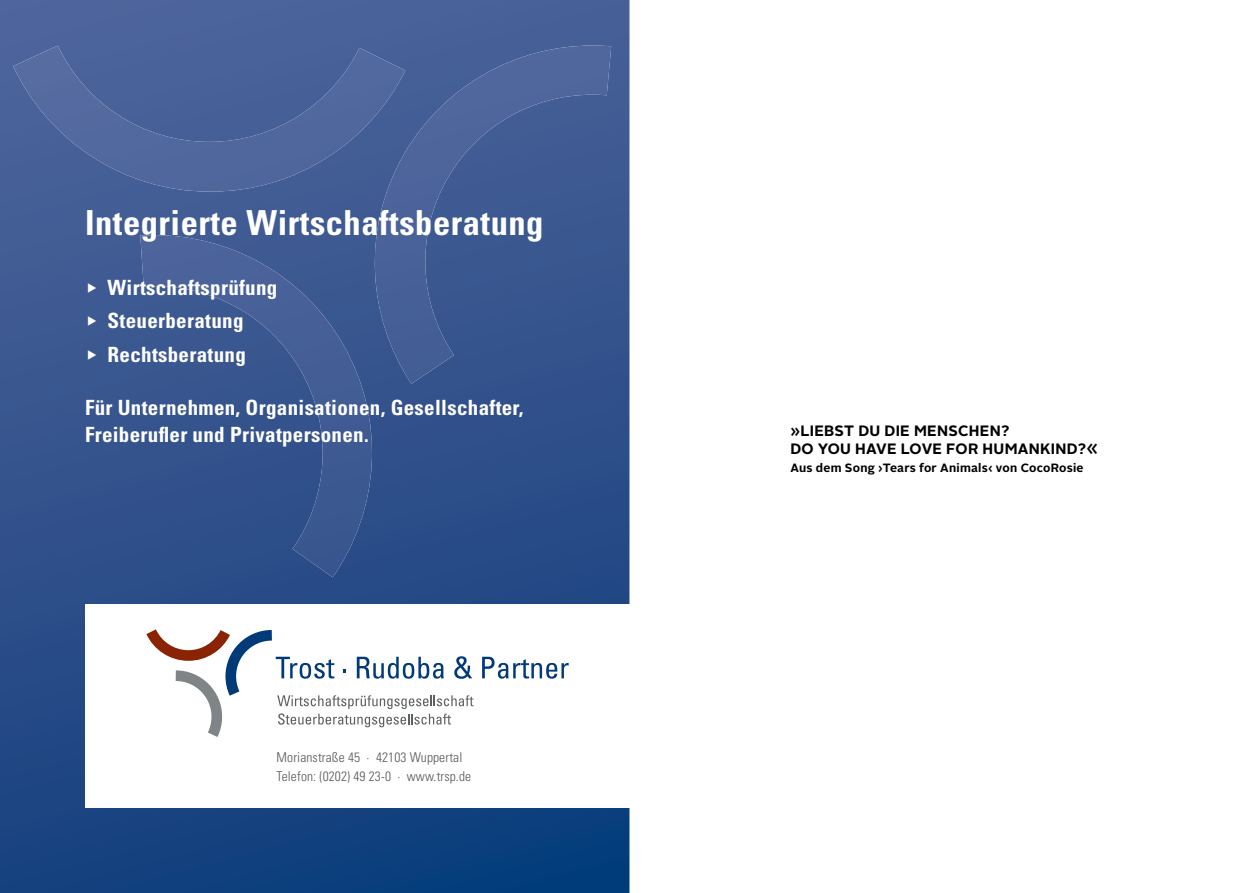
<style>
.page{position:relative;width:1259px;height:893px;background:#fff}
.page>*{position:absolute;margin:0;border:0;box-sizing:border-box;transform-origin:0 0}
.t1{font:700 condensed 34.5px "Univers";letter-spacing:.015em;color:#fff}
.t2{font:700 condensed 21px/27px "Univers";letter-spacing:.015em;color:#fff}
.t3{font:700 15px/18px "Alright Sans";letter-spacing:.02em;color:#000}
.t4{font:300 condensed 13.5px/19.5px "Univers";letter-spacing:.01em;color:#575756}
.t5{font:700 12px "Alright Sans";letter-spacing:.02em;color:#000}
</style>
<div class="page">
<svg style="left:0;top:0;width:629px;height:893px;background:#2d4f8a"></svg>
<div style="left:85px;top:605px;width:544px;height:203px;background:#fff"></div>
<svg style="left:13px;top:46px;width:348px;height:146px;background:#4b639a"></svg>
<svg style="left:140px;top:235px;width:246px;height:342px;background:#38568f"></svg>
<svg style="left:361px;top:46px;width:250px;height:338px;background:#405b94"></svg>
<svg style="left:482px;top:657px;width:86px;height:22px"></svg>
<svg style="left:146px;top:629px;width:327px;height:108px"></svg>
<h1 class="t1" style="left:85px;top:202px;width:460px">Integrierte Wirtschaftsberatung</h1>
<p class="t2" style="left:85px;top:273px;width:194px">◆ Wirtschaftsprüfung</p>
<p class="t2" style="left:85px;top:307px;width:160px">◆ Steuerberatung</p>
<p class="t2" style="left:85px;top:341px;width:162px">◆ Rechtsberatung</p>
<p class="t2" style="left:85px;top:393px;width:440px">Für Unternehmen, Organisationen, Gesellschafter,<br>Freiberufler und Privatpersonen.</p>
<p class="t4" style="left:277px;top:747px;width:196px">Morianstraße 45 · 42103 Wuppertal<br>Telefon: (0202) 49 23-0 · www.trsp.de</p>
<p class="t3" style="left:790px;top:422px;width:309px">»LIEBST DU DIE MENSCHEN?<br>DO YOU HAVE LOVE FOR HUMANKIND?«</p>
<p class="t5" style="left:790px;top:460px;width:295px">Aus dem Song ›Tears for Animals‹ von CocoRosie</p>
</div>
